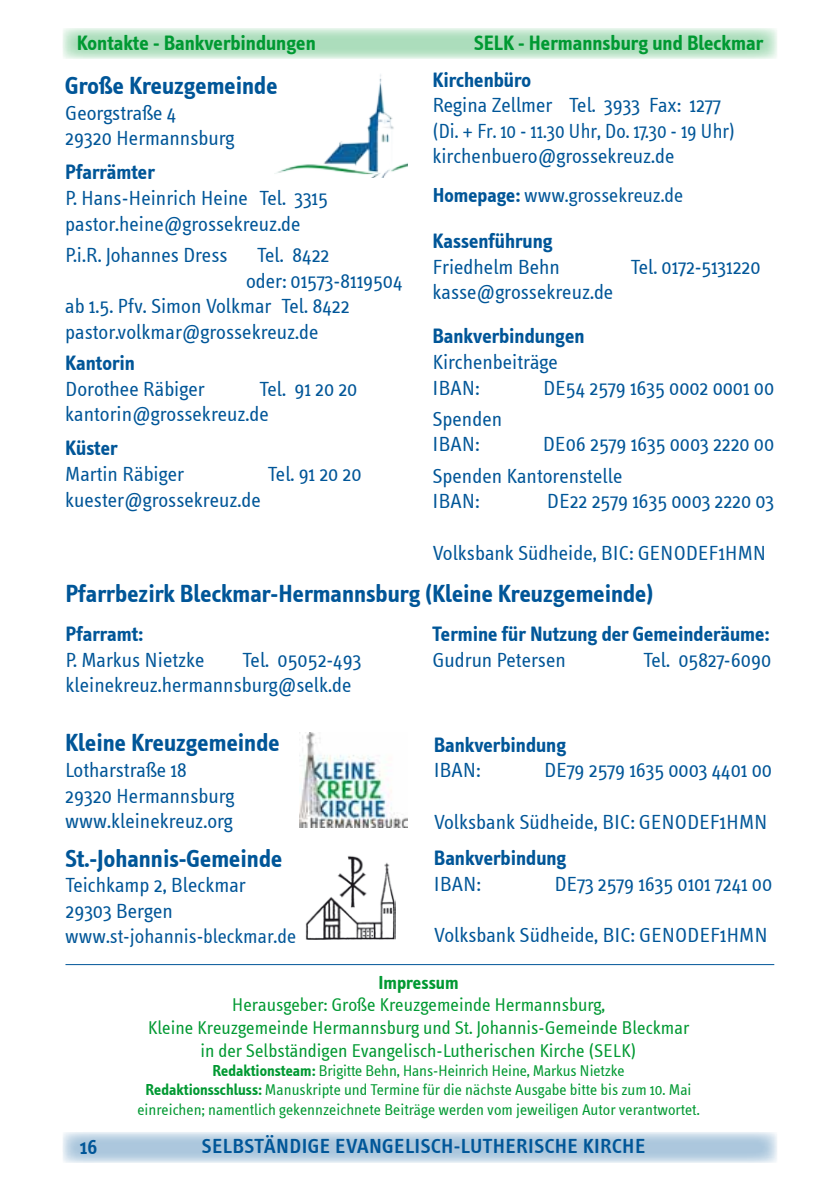
<style>
.page{position:relative;width:840px;height:1191px;background:#fff}
.page>*{position:absolute;margin:0;border:0;box-sizing:border-box;transform-origin:0 0}
.t1{font:700 25px "Info Text";color:#005698}
.t2{font:21px/25.6px "Info Text Normal";color:#005698}
.t3{font:700 21px "Info Text";color:#005698}
.t4{font:700 21px "Info Text";color:#009932}
.t5{font:600 21px "Info Text";letter-spacing:.02em;color:#005698}
.t6{font:20.4px "Info Text Normal";color:#005698}
.t7{font:19px/22.8px "Info Text Normal";color:#009932;text-align:center}
.t8{font:700 19px "Info Text";color:#009932}
.t9{font:16px/19.2px "Info Text Normal";color:#009932;text-align:center}
.s1{font-family:"Info Text";font-weight:700}
</style>
<div class="page">
<svg style="left:63px;top:28px;width:714px;height:31px"></svg>
<hr style="left:65px;top:964px;width:708px;height:1px;background:#005698">
<svg style="left:63px;top:1132px;width:714px;height:31px"></svg>
<img style="left:305px;top:856px;width:90px;height:83px">
<img style="left:299px;top:732px;width:108px;height:95px">
<img style="left:274px;top:74px;width:133px;height:103px">
<p class="t4" style="left:77px;top:31px;width:240px">Kontakte - Bankverbindungen</p>
<p class="t4" style="left:474px;top:31px;width:290px">SELK - Hermannsburg und Bleckmar</p>
<p class="t1" style="left:65px;top:71px;width:214px">Große Kreuzgemeinde</p>
<p class="t2" style="left:65px;top:100px;width:171px">Georgstraße 4<br>29320 Hermannsburg</p>
<p class="t3" style="left:65px;top:160px;width:91px">Pfarrämter</p>
<p class="t2" style="left:65px;top:185px;width:264px">P. Hans-Heinrich Heine Tel. 3315 pastor.heine@grossekreuz.de</p>
<p class="t2" style="left:65px;top:242px;width:164px">P.i.R. Johannes Dress</p>
<p class="t2" style="left:257px;top:242px;width:74px">Tel. 8422</p>
<p class="t2" style="left:246px;top:268px;width:158px">oder: 01573-8119504</p>
<p class="t2" style="left:65px;top:293px;width:286px">ab 1.5. Pfv. Simon Volkmar Tel. 8422</p>
<p class="t2" style="left:65px;top:319px;width:255px">pastor.volkmar@grossekreuz.de</p>
<p class="t3" style="left:65px;top:351px;width:71px">Kantorin</p>
<p class="t2" style="left:65px;top:376px;width:141px">Dorothee Räbiger</p>
<p class="t2" style="left:65px;top:376px;width:293px;text-indent:194px">Tel. 91 20 20 kantorin@grossekreuz.de</p>
<p class="t3" style="left:65px;top:436px;width:54px">Küster</p>
<p class="t2" style="left:65px;top:461px;width:120px">Martin Räbiger</p>
<p class="t2" style="left:268px;top:461px;width:95px">Tel. 91 20 20</p>
<p class="t2" style="left:65px;top:487px;width:197px">kuester@grossekreuz.de</p>
<p class="t3" style="left:432px;top:68px;width:100px">Kirchenbüro</p>
<p class="t2" style="left:432px;top:93px;width:304px">Regina Zellmer Tel. 3933 Fax: 1277 (Di. + Fr. 10 - 11.30 Uhr, Do. 17.30 - 19 Uhr) kirchenbuero@grossekreuz.de</p>
<p class="t6" style="left:432px;top:184px;width:252px"><span class="s1">Homepage:</span> www.grossekreuz.de</p>
<p class="t3" style="left:432px;top:229px;width:122px">Kassenführung</p>
<p class="t2" style="left:432px;top:254px;width:129px">Friedhelm Behn</p>
<p class="t2" style="left:630px;top:254px;width:131px">Tel. 0172-5131220</p>
<p class="t2" style="left:432px;top:280px;width:182px">kasse@grossekreuz.de</p>
<p class="t3" style="left:432px;top:324px;width:153px">Bankverbindungen</p>
<p class="t2" style="left:432px;top:349px;width:127px">Kirchenbeiträge<br>IBAN:</p>
<p class="t2" style="left:542px;top:375px;width:232px">DE54 2579 1635 0002 0001 00</p>
<p class="t2" style="left:432px;top:406px;width:71px">Spenden<br>IBAN:</p>
<p class="t2" style="left:432px;top:429px;width:343px;line-height:31.2px;text-indent:110px">DE06 2579 1635 0003 2220 00<br>Spenden Kantorenstelle</p>
<p class="t2" style="left:432px;top:489px;width:48px">IBAN:</p>
<p class="t2" style="left:546px;top:489px;width:229px">DE22 2579 1635 0003 2220 03</p>
<p class="t2" style="left:432px;top:540px;width:335px">Volksbank Südheide, BIC: GENODEF1HMN</p>
<p class="t1" style="left:65px;top:580px;width:589px">Pfarrbezirk Bleckmar-Hermannsburg (Kleine Kreuzgemeinde)</p>
<p class="t3" style="left:66px;top:622px;width:79px">Pfarramt:</p>
<p class="t2" style="left:66px;top:647px;width:140px">P. Markus Nietzke</p>
<p class="t2" style="left:66px;top:647px;width:297px;text-indent:177px">Tel. 05052-493 kleinekreuz.hermannsburg@selk.de</p>
<p class="t1" style="left:65px;top:729px;width:216px">Kleine Kreuzgemeinde</p>
<p class="t2" style="left:65px;top:757px;width:171px">Lotharstraße 18<br>29320 Hermannsburg www.kleinekreuz.org</p>
<p class="t1" style="left:65px;top:844px;width:218px">St.-Johannis-Gemeinde</p>
<p class="t2" style="left:65px;top:873px;width:182px">Teichkamp 2, Bleckmar<br>29303 Bergen</p>
<p class="t6" style="left:65px;top:925px;width:232px">www.st-johannis-bleckmar.de</p>
<p class="t3" style="left:432px;top:622px;width:338px">Termine für Nutzung der Gemeinderäume:</p>
<p class="t2" style="left:432px;top:647px;width:135px">Gudrun Petersen</p>
<p class="t2" style="left:643px;top:647px;width:129px">Tel. 05827-6090</p>
<p class="t3" style="left:433px;top:733px;width:134px">Bankverbindung</p>
<p class="t2" style="left:433px;top:758px;width:48px">IBAN:</p>
<p class="t2" style="left:544px;top:758px;width:229px">DE79 2579 1635 0003 4401 00</p>
<p class="t2" style="left:433px;top:809px;width:335px">Volksbank Südheide, BIC: GENODEF1HMN</p>
<p class="t3" style="left:433px;top:846px;width:134px">Bankverbindung</p>
<p class="t2" style="left:433px;top:871px;width:48px">IBAN:</p>
<p class="t2" style="left:554px;top:871px;width:219px">DE73 2579 1635 0101 7241 00</p>
<p class="t2" style="left:433px;top:922px;width:335px">Volksbank Südheide, BIC: GENODEF1HMN</p>
<p class="t8" style="left:378px;top:971px;width:82px">Impressum</p>
<p class="t7" style="left:148px;top:994px;width:542px">Herausgeber: Große Kreuzgemeinde Hermannsburg,<br>Kleine Kreuzgemeinde Hermannsburg und St. Johannis-Gemeinde Bleckmar in der Selbständigen Evangelisch-Lutherischen Kirche (SELK)</p>
<p class="t9" style="left:137px;top:1061px;width:563px"><span class="s1">Redaktionsteam:</span> Brigitte Behn, Hans-Heinrich Heine, Markus Nietzke<br><span class="s1">Redaktionsschluss:</span> Manuskripte und Termine für die nächste Ausgabe bitte bis zum 10. Mai einreichen; namentlich gekennzeichnete Beiträge werden vom jeweiligen Autor verantwortet.</p>
<p class="t5" style="left:80px;top:1134px;width:19px">16</p>
<p class="t5" style="left:202px;top:1134px;width:444px">SELBSTÄNDIGE EVANGELISCH-LUTHERISCHE KIRCHE</p>
</div>
